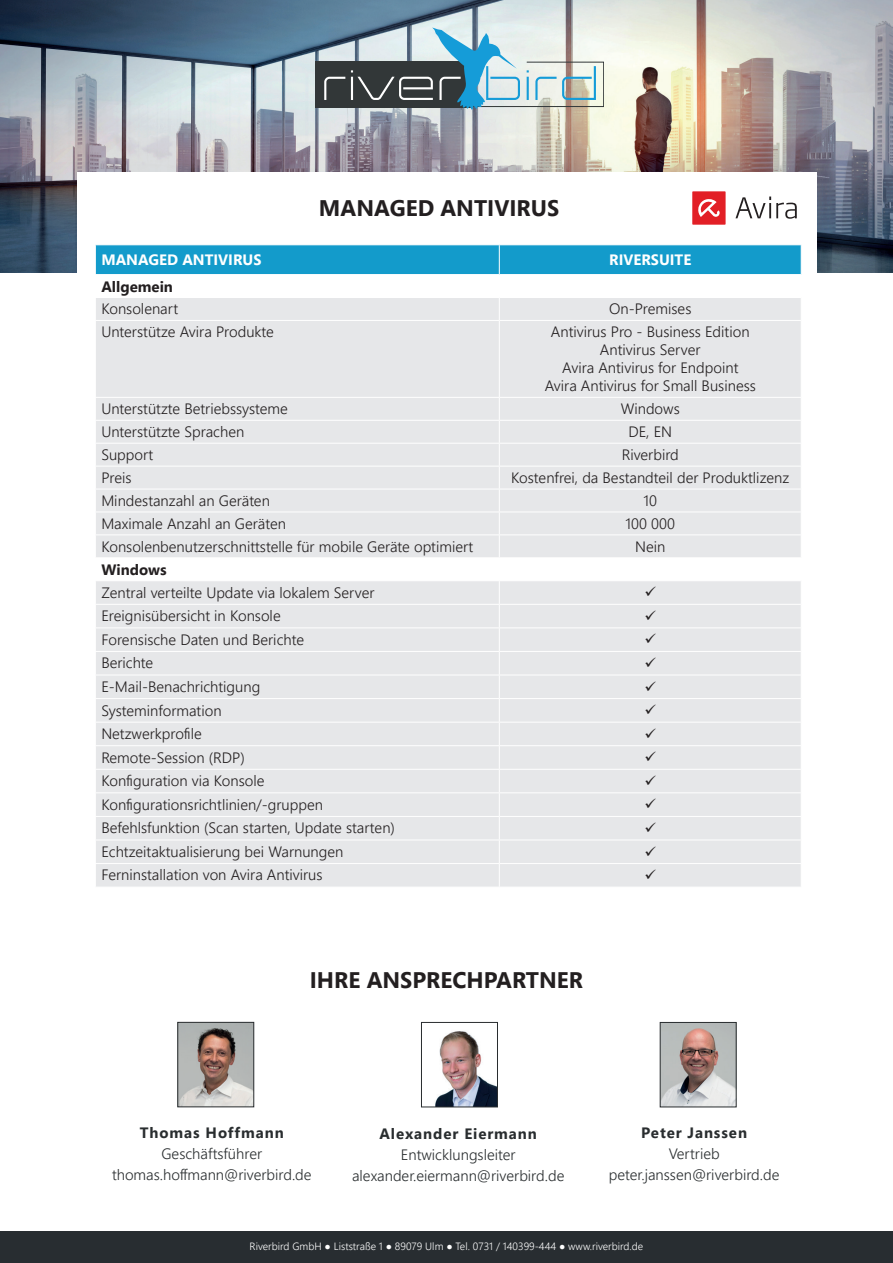
<style>
.page{position:relative;width:893px;height:1263px;background:#fff}
.page>*{position:absolute;margin:0;border:0;box-sizing:border-box;transform-origin:0 0}
.t1{font:700 22.5px "Segoe UI";color:#231f20}
.t2{font:300 15px/18px "Segoe UI";color:#231f20;text-align:center}
.t3{font:300 15px/21px "Segoe UI";color:#292d2f;text-align:center}
.t4{font:700 15px "Segoe UI";letter-spacing:.06em;color:#292d2f}
.t5{font:700 15px "Segoe UI";color:#fff}
.t6{font:700 15px "Segoe UI";color:#231f20}
.t7{font:300 10.5px "Segoe UI";color:#fff}
.s1{font-family:"Arial Narrow";font-weight:400}
.s2{font-family:"Arial";font-weight:400}
</style>
<div class="page">
<img style="left:0;top:0;width:893px;height:272px">
<div style="left:77px;top:172px;width:739px;height:216px;background:#fff"></div>
<div style="left:316px;top:61px;width:155px;height:46px;background:#323738"></div>
<svg style="left:324px;top:77px;width:21px;height:23px"></svg>
<svg style="left:351px;top:27px;width:253px;height:83px"></svg>
<img style="left:662px;top:1024px;width:72px;height:81px">
<div style="left:660px;top:1022px;width:76px;height:85px;border:1px solid #292d2f"></div>
<img style="left:435px;top:1031px;width:61px;height:74px">
<div style="left:421px;top:1022px;width:77px;height:85px;border:1px solid #292d2f"></div>
<img style="left:179px;top:1024px;width:73px;height:81px">
<div style="left:177px;top:1022px;width:77px;height:85px;border:1px solid #292d2f"></div>
<div style="left:0;top:1231px;width:893px;height:32px;background:#282d31"></div>
<div style="left:96px;top:321px;width:705px;height:566px;background:#e6e7e9"></div>
<svg style="left:499px;top:398px;width:1px;height:159px"></svg>
<hr style="left:499px;top:321px;width:1px;height:76px;background:#fff">
<hr style="left:95px;top:420px;width:404px;height:1px;background:#fff">
<hr style="left:499px;top:420px;width:303px;height:1px;background:#fff">
<hr style="left:95px;top:443px;width:404px;height:1px;background:#fff">
<hr style="left:499px;top:443px;width:303px;height:1px;background:#fff">
<hr style="left:95px;top:466px;width:404px;height:1px;background:#fff">
<hr style="left:499px;top:466px;width:303px;height:1px;background:#fff">
<hr style="left:95px;top:489px;width:404px;height:1px;background:#fff">
<hr style="left:499px;top:489px;width:303px;height:1px;background:#fff">
<hr style="left:95px;top:512px;width:404px;height:1px;background:#fff">
<hr style="left:499px;top:512px;width:303px;height:1px;background:#fff">
<hr style="left:95px;top:534px;width:404px;height:1px;background:#fff">
<hr style="left:499px;top:534px;width:303px;height:1px;background:#fff">
<hr style="left:95px;top:604px;width:404px;height:1px;background:#fff">
<hr style="left:95px;top:627px;width:404px;height:1px;background:#fff">
<hr style="left:95px;top:651px;width:404px;height:1px;background:#fff">
<hr style="left:95px;top:675px;width:404px;height:1px;background:#fff">
<hr style="left:95px;top:698px;width:404px;height:1px;background:#fff">
<hr style="left:95px;top:722px;width:404px;height:1px;background:#fff">
<hr style="left:95px;top:745px;width:404px;height:1px;background:#fff">
<hr style="left:95px;top:769px;width:404px;height:1px;background:#fff">
<hr style="left:95px;top:792px;width:404px;height:1px;background:#fff">
<hr style="left:95px;top:816px;width:404px;height:1px;background:#fff">
<hr style="left:95px;top:840px;width:404px;height:1px;background:#fff">
<hr style="left:95px;top:863px;width:404px;height:1px;background:#fff">
<hr style="left:499px;top:604px;width:303px;height:1px;background:#fff">
<hr style="left:499px;top:627px;width:303px;height:1px;background:#fff">
<hr style="left:499px;top:651px;width:303px;height:1px;background:#fff">
<hr style="left:499px;top:675px;width:303px;height:1px;background:#fff">
<hr style="left:499px;top:698px;width:303px;height:1px;background:#fff">
<hr style="left:499px;top:722px;width:303px;height:1px;background:#fff">
<hr style="left:499px;top:745px;width:303px;height:1px;background:#fff">
<hr style="left:499px;top:769px;width:303px;height:1px;background:#fff">
<hr style="left:499px;top:792px;width:303px;height:1px;background:#fff">
<hr style="left:499px;top:816px;width:303px;height:1px;background:#fff">
<hr style="left:499px;top:840px;width:303px;height:1px;background:#fff">
<hr style="left:499px;top:863px;width:303px;height:1px;background:#fff">
<svg style="left:499px;top:581px;width:1px;height:306px"></svg>
<svg style="left:95px;top:245px;width:707px;height:75px"></svg>
<hr style="left:95px;top:297px;width:404px;height:1px;background:#fff">
<hr style="left:499px;top:297px;width:303px;height:1px;background:#fff">
<hr style="left:95px;top:397px;width:404px;height:1px;background:#fff">
<hr style="left:499px;top:397px;width:303px;height:1px;background:#fff">
<hr style="left:95px;top:557px;width:404px;height:1px;background:#fff">
<hr style="left:499px;top:557px;width:303px;height:1px;background:#fff">
<hr style="left:95px;top:580px;width:404px;height:1px;background:#fff">
<hr style="left:499px;top:580px;width:303px;height:1px;background:#fff">
<div style="left:692px;top:191px;width:34px;height:34px;background:#e21f26"></div>
<svg style="left:698px;top:199px;width:22px;height:18px"></svg>
<svg style="left:735px;top:197px;width:62px;height:22px"></svg>
<svg style="left:645px;top:587px;width:11px;height:9px"></svg>
<svg style="left:645px;top:610px;width:11px;height:10px"></svg>
<svg style="left:645px;top:634px;width:11px;height:10px"></svg>
<svg style="left:645px;top:657px;width:11px;height:10px"></svg>
<svg style="left:645px;top:681px;width:11px;height:10px"></svg>
<svg style="left:645px;top:704px;width:11px;height:10px"></svg>
<svg style="left:645px;top:728px;width:11px;height:10px"></svg>
<svg style="left:645px;top:752px;width:11px;height:9px"></svg>
<svg style="left:645px;top:775px;width:11px;height:10px"></svg>
<svg style="left:645px;top:799px;width:11px;height:9px"></svg>
<svg style="left:645px;top:822px;width:11px;height:10px"></svg>
<svg style="left:645px;top:846px;width:11px;height:10px"></svg>
<svg style="left:645px;top:869px;width:11px;height:10px"></svg>
<h1 class="t1" style="left:319px;top:192px;width:242px">MANAGED ANTIVIRUS</h1>
<p class="t5" style="left:101px;top:249px;width:162px">MANAGED ANTIVIRUS</p>
<p class="t5" style="left:609px;top:249px;width:84px">RIVERSUITE</p>
<p class="t6" style="left:101px;top:275px;width:73px">Allgemein</p>
<p class="t2" style="left:101px;top:300px;width:78px">Konsolenart</p>
<p class="t2" style="left:609px;top:300px;width:84px">On-Premises</p>
<p class="t2" style="left:101px;top:323px;width:174px">Unterstütze Avira Produkte</p>
<p class="t2" style="left:545px;top:323px;width:213px">Antivirus Pro - Business Edition<br>Antivirus Server<br>Avira Antivirus for Endpoint<br>Avira Antivirus for Small Business</p>
<p class="t2" style="left:101px;top:399px;width:188px">Unterstützte Betriebssysteme</p>
<p class="t2" style="left:621px;top:399px;width:61px">Windows</p>
<p class="t2" style="left:101px;top:422px;width:144px">Unterstützte Sprachen</p>
<p class="t2" style="left:628px;top:422px;width:45px">DE, EN</p>
<p class="t2" style="left:101px;top:445px;width:54px">Support</p>
<p class="t2" style="left:622px;top:445px;width:59px">Riverbird</p>
<p class="t2" style="left:101px;top:468px;width:32px">Preis</p>
<p class="t2" style="left:511px;top:468px;width:280px">Kostenfrei, da Bestandteil der Produktlizenz</p>
<p class="t2" style="left:101px;top:491px;width:170px">Mindestanzahl an Geräten</p>
<p class="t2" style="left:643px;top:491px;width:15px">10</p>
<p class="t2" style="left:101px;top:514px;width:186px">Maximale Anzahl an Geräten</p>
<p class="t2" style="left:626px;top:514px;width:51px">100 000</p>
<p class="t2" style="left:101px;top:537px;width:373px">Konsolenbenutzerschnittstelle für mobile Geräte optimiert</p>
<p class="t2" style="left:635px;top:537px;width:32px">Nein</p>
<p class="t6" style="left:101px;top:559px;width:67px">Windows</p>
<p class="t2" style="left:101px;top:583px;width:275px">Zentral verteilte Update via lokalem Server</p>
<p class="t2" style="left:101px;top:606px;width:181px">Ereignisübersicht in Konsole</p>
<p class="t2" style="left:101px;top:630px;width:204px">Forensische Daten und Berichte</p>
<p class="t2" style="left:101px;top:654px;width:53px">Berichte</p>
<p class="t2" style="left:101px;top:677px;width:160px">E-Mail-Benachrichtigung</p>
<p class="t2" style="left:101px;top:701px;width:122px">Systeminformation</p>
<p class="t2" style="left:101px;top:724px;width:102px">Netzwerkprofile</p>
<p class="t2" style="left:101px;top:748px;width:145px">Remote-Session (RDP)</p>
<p class="t2" style="left:101px;top:771px;width:165px">Konfiguration via Konsole</p>
<p class="t2" style="left:101px;top:795px;width:223px">Konfigurationsrichtlinien/-gruppen</p>
<p class="t2" style="left:101px;top:818px;width:295px">Befehlsfunktion (Scan starten, Update starten)</p>
<p class="t2" style="left:101px;top:842px;width:244px">Echtzeitaktualisierung bei Warnungen</p>
<p class="t2" style="left:101px;top:866px;width:223px">Ferninstallation von Avira Antivirus</p>
<h1 class="t1" style="left:310px;top:964px;width:275px">IHRE ANSPRECHPARTNER</h1>
<p class="t4" style="left:140px;top:1122px;width:146px">Thomas Hoffmann</p>
<p class="t3" style="left:112px;top:1142px;width:201px">Geschäftsführer thomas.hoffmann@riverbird.de</p>
<p class="t4" style="left:379px;top:1123px;width:159px">Alexander Eiermann</p>
<p class="t3" style="left:352px;top:1144px;width:214px">Entwicklungsleiter alexander.eiermann@riverbird.de</p>
<p class="t4" style="left:641px;top:1122px;width:107px">Peter Janssen</p>
<p class="t3" style="left:609px;top:1143px;width:172px">Vertrieb peter.janssen@riverbird.de</p>
<p class="t7" style="left:250px;top:1237px;width:395px">Riverbird GmbH <span class="s1">●</span> Liststraße 1 <span class="s2">●</span> 89079 Ulm <span class="s2">●</span> Tel. 0731 / 140399-444 <span class="s2">●</span> www.riverbird.de</p>
</div>
